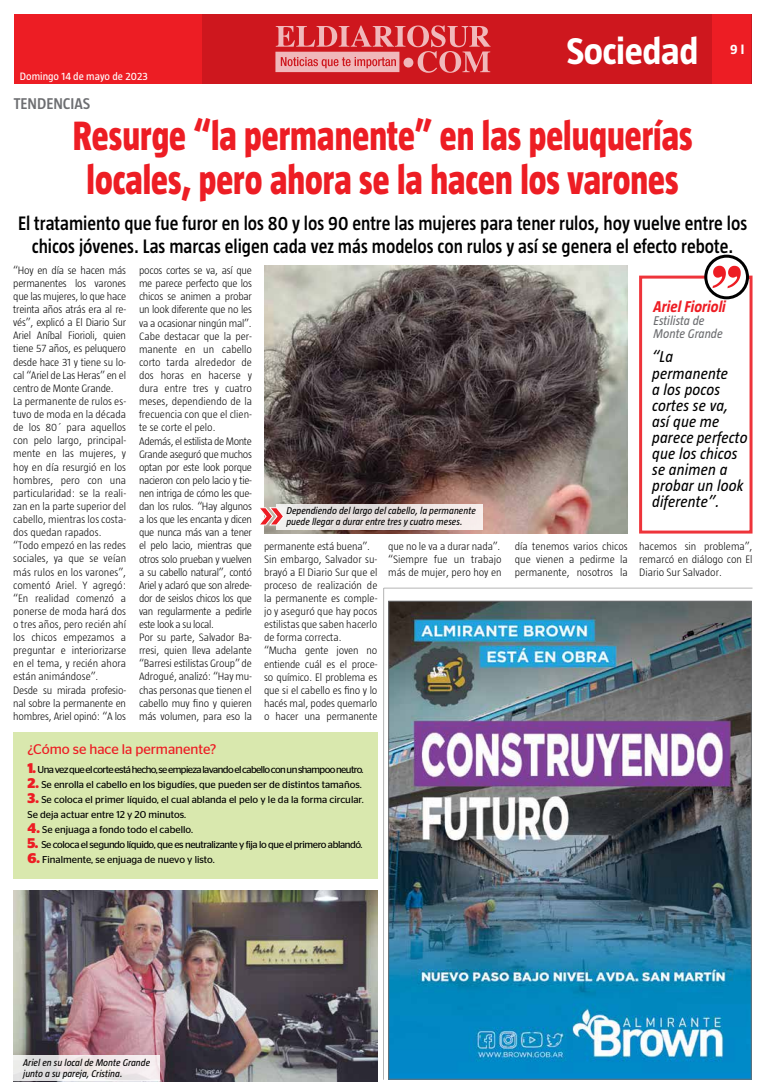
<style>
.page{position:relative;width:766px;height:1092px;background:#fff}
.page>*{position:absolute;margin:0;border:0;box-sizing:border-box;transform-origin:0 0}
.t1{font:800 42px/44px "Taz";color:#ed1d24;text-align:center;scale:.83 1}
.t2{font:700 38px "Taz";letter-spacing:-.01em;color:#fff}
.t3{font:600 20px/23px "Taz";color:#000;text-align:center;scale:.92 1}
.t4{font:italic 16px/16px "Taz";letter-spacing:.01em;color:#000}
.t5{font:italic 700 16px "Taz";color:#ed1d24}
.t6{font:600 16px "Taz";color:#6d6e71}
.t7{font:14px "Stag Sans";color:#ed1d24}
.t8{font:700 14px "Taz";color:#fff}
.t9{font:italic 13px/13px "Taz";color:#6d6e71}
.t10{font:300 11px/13.1px "Taz";letter-spacing:-.01em;color:#000}
.t11{font:11px "Taz";color:#fff}
.t12{font:10px/15px "Stag Sans";color:#000}
.t13{font:italic 10px/11px "Taz";color:#000}
.t14{font:10px "Stag Sans";letter-spacing:-.06em;color:#000}
.t15{font:10px "Stag Sans";letter-spacing:-.04em;color:#000}
.s1{font-weight:700;font-size:14px;color:#ed1d24}
</style>
<div class="page">
<div style="left:14px;top:14px;width:737px;height:70px;background:#ce171e"></div>
<div style="left:14px;top:14px;width:187px;height:70px;background:#ed1d24"></div>
<div style="left:712px;top:14px;width:39px;height:70px;background:#ed1d24"></div>
<svg style="left:275px;top:25px;width:215px;height:48px"></svg>
<img style="left:390px;top:602px;width:359px;height:475px">
<div style="left:639px;top:275px;width:113px;height:258px;background:#fff;border:3px solid #ed1d24"></div>
<svg style="left:705px;top:256px;width:42px;height:42px"></svg>
<div style="left:704px;top:255px;width:44px;height:44px;border:3px solid #000;border-radius:50%"></div>
<svg style="left:712px;top:266px;width:28px;height:22px"></svg>
<hr style="left:383px;top:587px;width:369px;height:1px;background:#000">
<hr style="left:383px;top:588px;width:1px;height:491px;background:#000">
<img style="left:264px;top:265px;width:363px;height:268px">
<div style="left:13px;top:731px;width:364px;height:147px;background:#d9e8ae"></div>
<img style="left:13px;top:890px;width:364px;height:190px">
<div style="left:276px;top:504px;width:206px;height:25px;background:#ebe5e4"></div>
<svg style="left:260px;top:506px;width:25px;height:20px"></svg>
<svg style="left:13px;top:1055px;width:146px;height:25px;background:#ece7e8"></svg>
<p class="t11" style="left:20px;top:70px;width:129px">Domingo 14 de mayo de 2023</p>
<p class="t2" style="left:566px;top:30px;width:134px">Sociedad</p>
<p class="t8" style="left:730px;top:41px;width:16px">9 I</p>
<p class="t6" style="left:14px;top:94px;width:78px">Tendencias</p>
<p class="t1" style="left:73px;top:113px;width:748px">Resurge “la permanente” en las peluquerías locales, pero ahora se la hacen los varones</p>
<p class="t3" style="left:18px;top:211px;width:793px">El tratamiento que fue furor en los 80 y los 90 entre las mujeres para tener rulos, hoy vuelve entre los chicos jóvenes. Las marcas eligen cada vez más modelos con rulos y así se genera el efecto rebote.</p>
<p class="t10" style="left:13px;top:263px;width:114px">“Hoy en día se hacen más permanentes los varones que las mujeres, lo que hace treinta años atrás era al re&shy;vés”, explicó a El Diario Sur<br>Ariel Aníbal Fiorioli, quien tiene 57 años, es peluquero desde hace 31 y tiene su lo&shy;cal “Ariel de Las Heras” en el centro de Monte Grande.<br>La permanente de rulos es&shy;tuvo de moda en la década de los 80´ para aquellos con pelo largo, principal&shy;mente en las mujeres, y hoy en día resurgió en los hombres, pero con una particularidad: se la reali&shy;zan en la parte superior del cabello, mientras los costa&shy;dos quedan rapados. “Todo empezó en las redes sociales, ya que se veían más rulos en los varones”, comentó Ariel. Y agregó: “En realidad comenzó a ponerse de moda hará dos o tres años, pero recién ahí los chicos empezamos a preguntar e interiorizarse en el tema, y recién ahora están animándose”.<br>Desde su mirada profesio&shy;nal sobre la permanente en hombres, Ariel opinó: “A los</p>
<p class="t10" style="left:139px;top:264px;width:114px">pocos cortes se va, así que me parece perfecto que los chicos se animen a probar un look diferente que no les va a ocasionar ningún mal”.<br>Cabe destacar que la per&shy;manente en un cabello corto tarda alrededor de dos horas en hacerse y dura entre tres y cuatro meses, dependiendo de la frecuencia con que el clien&shy;te se corte el pelo.<br>Además, el estilista de Monte<br>Grande aseguró que muchos optan por este look porque nacieron con pelo lacio y tie&shy;nen intriga de cómo les que&shy;dan los rulos. “Hay algunos a los que les encanta y dicen que nunca más van a tener el pelo lacio, mientras que otros solo prueban y vuelven a su cabello natural”, contó<br>Ariel y aclaró que son alrede&shy;dor de seislos chicos los que van regularmente a pedirle este look a su local.<br>Por su parte, Salvador Ba&shy;rresi, quien lleva adelante “Barresi estilistas Group” de<br>Adrogué, analizó: “Hay mu&shy;chas personas que tienen el cabello muy fino y quieren más volumen, para eso la</p>
<p class="t5" style="left:653px;top:298px;width:74px">Ariel Fiorioli</p>
<p class="t9" style="left:653px;top:314px;width:71px">Estilista de<br>Monte Grande</p>
<p class="t4" style="left:652px;top:349px;width:97px">“La permanente<br>a los pocos cortes se va, así que me parece perfecto que los chicos se animen a probar un look diferente”.</p>
<p class="t13" style="left:286px;top:505px;width:191px">Dependiendo del largo del cabello, la permanente puede llegar a durar entre tres y cuatro meses.</p>
<p class="t10" style="left:264px;top:539px;width:115px">permanente está buena”.<br>Sin embargo, Salvador su&shy;brayó a El Diario Sur que el proceso de realización de la permanente es comple&shy;jo y aseguró que hay pocos estilistas que saben hacerlo de forma correcta.<br>“Mucha gente joven no entiende cuál es el proce&shy;so químico. El problema es que si el cabello es fino y lo hacés mal, podes quemarlo o hacer una permanente</p>
<p class="t10" style="left:388px;top:539px;width:115px;text-align:justify">que no le va a durar nada”. “Siempre fue un trabajo más de mujer, pero hoy en</p>
<p class="t10" style="left:514px;top:539px;width:114px;text-align:justify">día tenemos varios chicos que vienen a pedirme la permanente, nosotros la</p>
<p class="t10" style="left:639px;top:539px;width:115px;text-align:justify">hacemos sin problema”, remarcó en diálogo con El Diario Sur Salvador.</p>
<p class="t7" style="left:27px;top:741px;width:190px">¿Cómo se hace la permanente?</p>
<p class="t14" style="left:27px;top:764px;width:337px"><span class="s1">1.</span> Una vez que el corte está hecho, se empieza lavando el cabello con un shampoo neutro.</p>
<p class="t12" style="left:27px;top:777px;width:336px"><span class="s1">2.</span> Se enrolla el cabello en los bigudíes, que pueden ser de distintos tamaños.</p>
<p class="t12" style="left:27px;top:792px;width:337px"><span class="s1">3.</span> Se coloca el primer líquido, el cual ablanda el pelo y le da la forma circular.<br>Se deja actuar entre 12 y 20 minutos.</p>
<p class="t12" style="left:27px;top:822px;width:167px"><span class="s1">4.</span> Se enjuaga a fondo todo el cabello.</p>
<p class="t15" style="left:27px;top:839px;width:336px"><span class="s1">5.</span> Se coloca el segundo líquido, que es neutralizante y fija lo que el primero ablandó.</p>
<p class="t12" style="left:27px;top:852px;width:189px"><span class="s1">6.</span> Finalmente, se enjuaga de nuevo y listo.</p>
<p class="t13" style="left:23px;top:1056px;width:128px">Ariel en su local de Monte Grande junto a su pareja, Cristina.</p>
</div>
